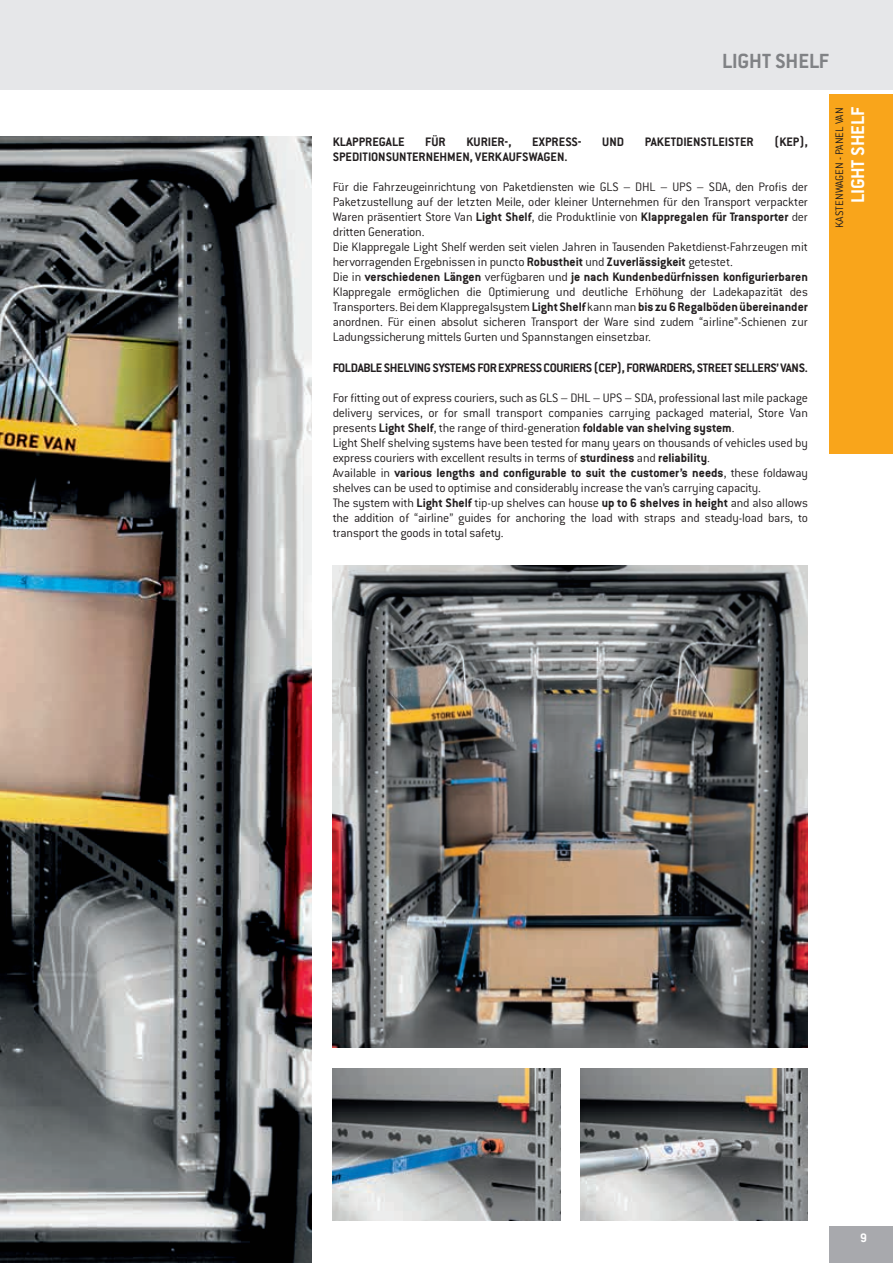
<style>
.page{position:relative;width:893px;height:1263px;background:#fff}
.page>*{position:absolute;margin:0;border:0;box-sizing:border-box;transform-origin:0 0}
.t1{font:700 22.5px "Conduit ITC Pro";letter-spacing:-.005em;color:#808285}
.t2{font:700 20.25px "Conduit ITC Pro";letter-spacing:-.005em;color:#fff}
.t3{font:300 13.5px/15px "Conduit ITC Pro";letter-spacing:-.015em;color:#231f20}
.t4{font:700 13.5px "Conduit ITC Pro";letter-spacing:-.005em;color:#231f20}
.t5{font:700 13.5px "Conduit ITC Pro";letter-spacing:-.025em;color:#231f20}
.t6{font:700 13.5px "Conduit ITC Pro";color:#fff}
.t7{font:300 12px "Conduit ITC Pro";color:#231f20}
.s1{font-weight:700}
</style>
<div class="page">
<div style="left:0;top:0;width:893px;height:90px;background:#e6e7e9"></div>
<div style="left:829px;top:1226px;width:64px;height:37px;background:#a8a9ad"></div>
<div style="left:829px;top:94px;width:64px;height:360px;background:#f9a51b"></div>
<img style="left:0;top:137px;width:311px;height:1126px">
<img style="left:333px;top:566px;width:475px;height:481px">
<img style="left:580px;top:1069px;width:228px;height:151px">
<img style="left:333px;top:1069px;width:227px;height:151px">
<h1 class="t1" style="left:722px;top:48px;width:108px">LIGHT SHELF</h1>
<p class="t4" style="left:333px;top:134px;width:73px">KLAPPREGALE</p>
<p class="t4" style="left:425px;top:134px;width:22px">FÜR</p>
<p class="t4" style="left:466px;top:134px;width:47px">KURIER-,</p>
<p class="t4" style="left:532px;top:134px;width:51px">EXPRESS-</p>
<p class="t4" style="left:602px;top:134px;width:23px">UND</p>
<p class="t4" style="left:645px;top:134px;width:110px">PAKETDIENSTLEISTER</p>
<p class="t4" style="left:774px;top:134px;width:35px">(KEP),</p>
<p class="t4" style="left:333px;top:149px;width:236px">SPEDITIONSUNTERNEHMEN, VERKAUFSWAGEN.</p>
<p class="t3" style="left:333px;top:179px;width:477px">Für die Fahrzeugeinrichtung von Paketdiensten wie GLS – DHL – UPS – SDA, den Profis der Paketzustellung auf der letzten Meile, oder kleiner Unternehmen für den Transport verpackter Waren präsentiert Store Van <span class="s1">Light Shelf</span>, die Produktlinie von <span class="s1">Klappregalen für Transporter</span> der dritten Generation.<br>Die Klappregale Light Shelf werden seit vielen Jahren in Tausenden Paketdienst-Fahrzeugen mit hervorragenden Ergebnissen in puncto <span class="s1">Robustheit</span> und <span class="s1">Zuverlässigkeit</span> getestet.<br>Die in <span class="s1">verschiedenen Längen</span> verfügbaren und <span class="s1">je nach Kundenbedürfnissen konfigurierbaren </span>Klappregale ermöglichen die Optimierung und deutliche Erhöhung der Ladekapazität des Transporters. Bei dem Klappregalsystem <span class="s1">Light Shelf</span> kann man <span class="s1">bis zu 6 Regalböden übereinander </span>anordnen. Für einen absolut sicheren Transport der Ware sind zudem “airline”-Schienen zur Ladungssicherung mittels Gurten und Spannstangen einsetzbar.</p>
<p class="t5" style="left:333px;top:360px;width:477px">FOLDABLE SHELVING SYSTEMS FOR EXPRESS COURIERS (CEP), FORWARDERS, STREET SELLERS’ VANS.</p>
<p class="t3" style="left:333px;top:391px;width:477px">For fitting out of express couriers, such as GLS – DHL – UPS – SDA, professional last mile package delivery services, or for small transport companies carrying packaged material, Store Van presents <span class="s1">Light Shelf</span>, the range of third-generation <span class="s1">foldable van shelving system</span>.<br>Light Shelf shelving systems have been tested for many years on thousands of vehicles used by express couriers with excellent results in terms of <span class="s1">sturdiness</span> and <span class="s1">reliability</span>.<br>Available in <span class="s1">various lengths and configurable to suit the customer’s needs</span>, these foldaway shelves can be used to optimise and considerably increase the van’s carrying capacity.<br>The system with <span class="s1">Light Shelf</span> tip-up shelves can house <span class="s1">up to 6 shelves in height</span> and also allows the addition of “airline” guides for anchoring the load with straps and steady-load bars, to transport the goods in total safety.</p>
<h2 class="t2" style="left:846px;top:203px;width:98px;rotate:-90deg">LIGHT SHELF</h2>
<p class="t7" style="left:833px;top:228px;width:122px;rotate:-90deg">KASTENWAGEN - PANEL VAN</p>
<p class="t6" style="left:860px;top:1229px;width:8px">9</p>
</div>
